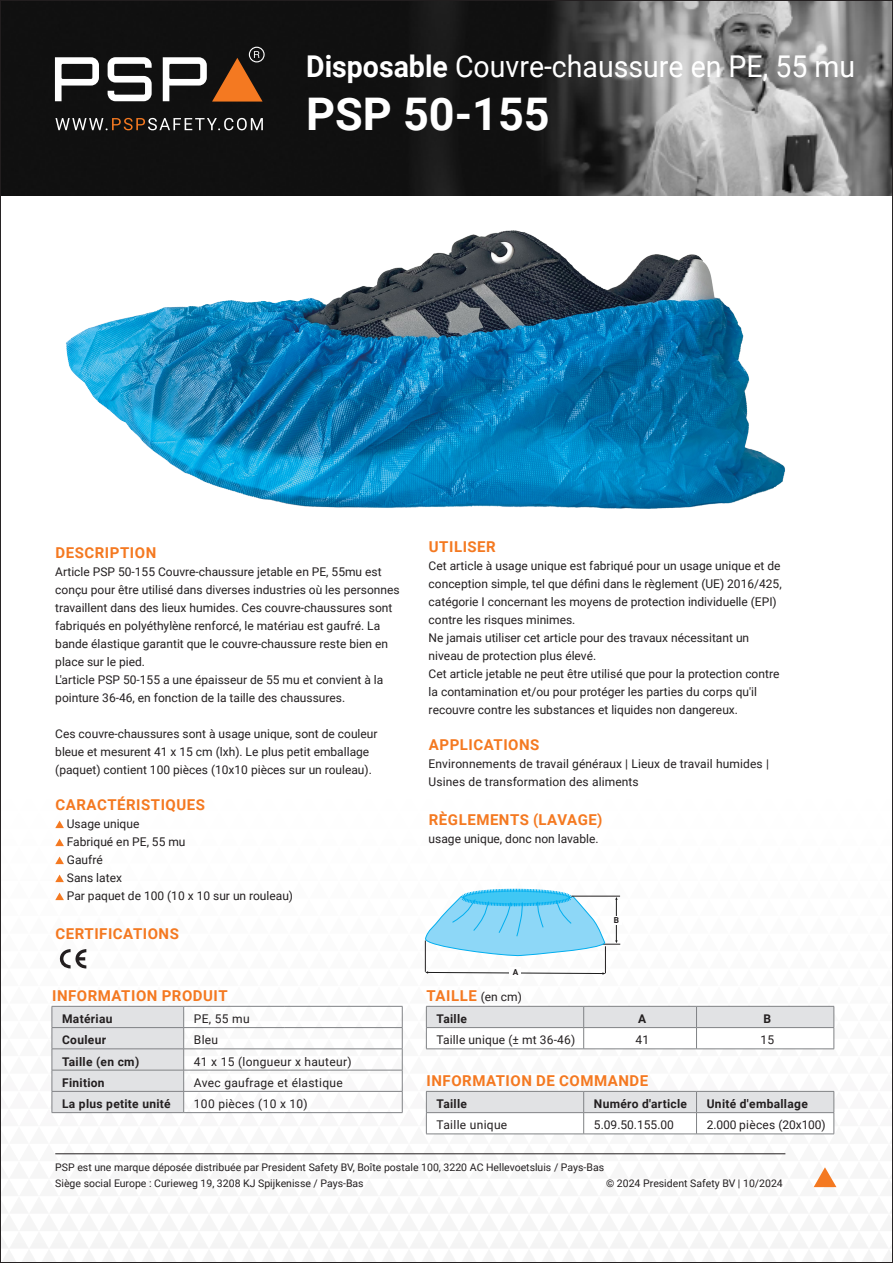
<style>
.page{position:relative;width:893px;height:1263px;background:#fff}
.page>*{position:absolute;margin:0;border:0;box-sizing:border-box;transform-origin:0 0}
.Artikel_code{font:700 45px "Roboto";color:#fff}
.Subnaam_ProdSheet{font:30px "Roboto";color:#fff;scale:.95 1}
.tussenkop_tabel{font:700 15px "Roboto";letter-spacing:.035em;color:#f47921}
.Opsomming_platte_tekst{font:700 15px "Roboto";letter-spacing:.035em;color:#f47921}
.platte_tekst{font:700 15px "Roboto";letter-spacing:.035em;color:#f47921}
.tussenkop{font:700 15px "Roboto";letter-spacing:.035em;color:#f47921}
.platte_tekst-2{font:12px/18px "Roboto";color:#231f20}
.Opsomming_platte_tekst-2{font:12px/18px "Roboto";color:#231f20}
.tussenkop_tabel-2{font:12px "Roboto";letter-spacing:.01em;color:#231f20}
.kader_-_tekst_vet{font:700 12px "Roboto";letter-spacing:.025em;color:#231f20}
.kader_-_platte_tekst{font:12px "Roboto";letter-spacing:.025em;color:#231f20}
.kader_-_tekst_vet-2{font:12px "Roboto";letter-spacing:.01em;color:#231f20}
.kader_-_platte_tekst-2{font:12px "Roboto";letter-spacing:-.01em;color:#231f20}
.Uitleg_certificering{font:10.5px/15.3px "Roboto";color:#231f20}
.tussenkop-2{font:700 8.25px "Roboto";color:#231f20}
.s1{font-weight:700}
.s2{font-weight:400;font-size:12px;color:#231f20}
</style>
<div class="page">
<img style="left:2px;top:2px;width:889px;height:194px">
<svg style="left:2px;top:828px;width:889px;height:433px"></svg>
<svg style="left:814px;top:1167px;width:22px;height:20px"></svg>
<hr style="left:55px;top:1153px;width:730px;height:1px;background:#231f20">
<svg style="left:55px;top:820px;width:9px;height:8px"></svg>
<svg style="left:55px;top:838px;width:9px;height:8px"></svg>
<svg style="left:55px;top:856px;width:9px;height:8px"></svg>
<svg style="left:55px;top:874px;width:9px;height:8px"></svg>
<svg style="left:55px;top:892px;width:9px;height:8px"></svg>
<svg style="left:60px;top:949px;width:26px;height:19px"></svg>
<svg style="left:53px;top:1006px;width:373px;height:107px"></svg>
<hr style="left:52px;top:1006px;width:132px;height:1px;background:#808285">
<hr style="left:184px;top:1006px;width:101px;height:1px;background:#808285">
<hr style="left:285px;top:1006px;width:117px;height:1px;background:#808285">
<hr style="left:52px;top:1027px;width:132px;height:1px;background:#808285">
<hr style="left:52px;top:1048px;width:132px;height:1px;background:#808285">
<hr style="left:52px;top:1070px;width:132px;height:1px;background:#808285">
<hr style="left:184px;top:1027px;width:101px;height:1px;background:#808285">
<hr style="left:285px;top:1027px;width:117px;height:1px;background:#808285">
<hr style="left:184px;top:1048px;width:101px;height:1px;background:#808285">
<hr style="left:285px;top:1048px;width:117px;height:1px;background:#808285">
<hr style="left:184px;top:1070px;width:101px;height:1px;background:#808285">
<hr style="left:285px;top:1070px;width:117px;height:1px;background:#808285">
<hr style="left:52px;top:1091px;width:132px;height:1px;background:#808285">
<svg style="left:52px;top:1006px;width:1px;height:106px"></svg>
<hr style="left:184px;top:1091px;width:101px;height:1px;background:#808285">
<svg style="left:183px;top:1006px;width:1px;height:106px"></svg>
<hr style="left:285px;top:1091px;width:117px;height:1px;background:#808285">
<svg style="left:402px;top:1006px;width:1px;height:106px"></svg>
<hr style="left:52px;top:1112px;width:132px;height:1px;background:#808285">
<hr style="left:184px;top:1112px;width:101px;height:1px;background:#808285">
<hr style="left:285px;top:1112px;width:117px;height:1px;background:#808285">
<svg style="left:426px;top:1006px;width:409px;height:128px"></svg>
<hr style="left:426px;top:1134px;width:158px;height:1px;background:#808285">
<hr style="left:584px;top:1134px;width:112px;height:1px;background:#808285">
<hr style="left:696px;top:1134px;width:138px;height:1px;background:#808285">
<div style="left:510px;top:967px;width:11px;height:12px;background:#fff"></div>
<div style="left:612px;top:915px;width:9px;height:9px;background:#fff"></div>
<svg style="left:423px;top:888px;width:197px;height:87px"></svg>
<hr style="left:571px;top:896px;width:49px;height:1px;background:#231f20">
<img style="left:39px;top:2px;width:767px;height:507px">
<p class="Subnaam_ProdSheet" style="left:306px;top:45px;width:579px"><span class="s1">Disposable</span> Couvre-chaussure en PE, 55 mu</p>
<p class="Artikel_code" style="left:306px;top:82px;width:245px">PSP 50-155</p>
<p class="tussenkop" style="left:56px;top:542px;width:102px">DESCRIPTION</p>
<p class="platte_tekst-2" style="left:55px;top:562px;width:346px">Article PSP 50-155 Couvre-chaussure jetable en PE, 55mu est conçu pour être utilisé dans diverses industries où les personnes travaillent dans des lieux humides. Ces couvre-chaussures sont fabriqués en polyéthylène renforcé, le matériau est gaufré. La bande élastique garantit que le couvre-chaussure reste bien en place sur le pied.</p>
<p class="platte_tekst-2" style="left:55px;top:670px;width:330px">L'article PSP 50-155 a une épaisseur de 55 mu et convient à la pointure 36-46, en fonction de la taille des chaussures.</p>
<p class="platte_tekst-2" style="left:55px;top:724px;width:324px">Ces couvre-chaussures sont à usage unique, sont de couleur bleue et mesurent 41 x 15 cm (lxh). Le plus petit emballage (paquet) contient 100 pièces (10x10 pièces sur un rouleau).</p>
<p class="platte_tekst" style="left:56px;top:794px;width:151px">CARACTÉRISTIQUES</p>
<p class="platte_tekst-2" style="left:67px;top:814px;width:74px">Usage unique</p>
<p class="platte_tekst-2" style="left:67px;top:832px;width:120px">Fabriqué en PE, 55 mu</p>
<p class="platte_tekst-2" style="left:67px;top:850px;width:37px">Gaufré</p>
<p class="Opsomming_platte_tekst-2" style="left:67px;top:868px;width:57px">Sans latex</p>
<p class="Opsomming_platte_tekst-2" style="left:67px;top:886px;width:228px">Par paquet de 100 (10 x 10 sur un rouleau)</p>
<p class="tussenkop_tabel" style="left:56px;top:923px;width:125px">CERTIFICATIONS</p>
<p class="Opsomming_platte_tekst" style="left:429px;top:536px;width:68px">UTILISER</p>
<p class="Opsomming_platte_tekst-2" style="left:429px;top:556px;width:355px">Cet article à usage unique est fabriqué pour un usage unique et de conception simple, tel que défini dans le règlement (UE) 2016/425, catégorie I concernant les moyens de protection individuelle (EPI) contre les risques minimes.</p>
<p class="Opsomming_platte_tekst-2" style="left:429px;top:628px;width:322px">Ne jamais utiliser cet article pour des travaux nécessitant un niveau de protection plus élevé.</p>
<p class="Opsomming_platte_tekst-2" style="left:429px;top:664px;width:352px">Cet article jetable ne peut être utilisé que pour la protection contre la contamination et/ou pour protéger les parties du corps qu'il recouvre contre les substances et liquides non dangereux.</p>
<p class="Opsomming_platte_tekst" style="left:429px;top:734px;width:112px">APPLICATIONS</p>
<p class="tussenkop_tabel-2" style="left:429px;top:755px;width:342px">Environnements de travail généraux | Lieux de travail humides |</p>
<p class="tussenkop_tabel-2" style="left:429px;top:773px;width:212px">Usines de transformation des aliments</p>
<p class="tussenkop_tabel" style="left:429px;top:809px;width:175px">RÈGLEMENTS (LAVAGE)</p>
<p class="tussenkop_tabel-2" style="left:429px;top:830px;width:171px">usage unique, donc non lavable.</p>
<p class="tussenkop-2" style="left:513px;top:966px;width:7px">A</p>
<p class="tussenkop-2" style="left:614px;top:914px;width:7px">B</p>
<p class="tussenkop_tabel" style="left:52px;top:985px;width:177px">INFORMATION PRODUIT</p>
<p class="tussenkop_tabel" style="left:427px;top:985px;width:97px">TAILLE <span class="s2">(en cm)</span></p>
<p class="kader_-_tekst_vet" style="left:62px;top:1010px;width:52px">Matériau</p>
<p class="kader_-_platte_tekst" style="left:194px;top:1010px;width:57px">PE, 55 mu</p>
<p class="kader_-_tekst_vet" style="left:437px;top:1010px;width:32px">Taille</p>
<p class="kader_-_tekst_vet" style="left:638px;top:1010px;width:10px">A</p>
<p class="kader_-_tekst_vet" style="left:763px;top:1010px;width:9px">B</p>
<p class="kader_-_tekst_vet" style="left:62px;top:1032px;width:45px">Couleur</p>
<p class="kader_-_platte_tekst" style="left:194px;top:1032px;width:26px">Bleu</p>
<p class="kader_-_tekst_vet-2" style="left:437px;top:1032px;width:140px">Taille unique (± mt 36-46)</p>
<p class="kader_-_tekst_vet-2" style="left:635px;top:1032px;width:15px">41</p>
<p class="kader_-_tekst_vet-2" style="left:760px;top:1032px;width:15px">15</p>
<p class="kader_-_tekst_vet" style="left:62px;top:1053px;width:79px">Taille (en cm)</p>
<p class="kader_-_platte_tekst" style="left:194px;top:1053px;width:159px">41 x 15 (longueur x hauteur)</p>
<p class="kader_-_tekst_vet" style="left:62px;top:1074px;width:44px">Finition</p>
<p class="kader_-_platte_tekst" style="left:194px;top:1074px;width:150px">Avec gaufrage et élastique</p>
<p class="tussenkop_tabel" style="left:427px;top:1070px;width:223px">INFORMATION DE COMMANDE</p>
<p class="kader_-_tekst_vet" style="left:62px;top:1095px;width:110px">La plus petite unité</p>
<p class="kader_-_platte_tekst" style="left:194px;top:1095px;width:115px">100 pièces (10 x 10)</p>
<p class="kader_-_tekst_vet" style="left:437px;top:1095px;width:32px">Taille</p>
<p class="kader_-_tekst_vet" style="left:594px;top:1095px;width:95px">Numéro d'article</p>
<p class="kader_-_tekst_vet" style="left:707px;top:1095px;width:103px">Unité d'emballage</p>
<p class="kader_-_tekst_vet-2" style="left:437px;top:1117px;width:72px">Taille unique</p>
<p class="kader_-_platte_tekst" style="left:594px;top:1117px;width:82px">5.09.50.155.00</p>
<p class="kader_-_platte_tekst-2" style="left:707px;top:1117px;width:120px">2.000 pièces (20x100)</p>
<p class="Uitleg_certificering" style="left:55px;top:1159px;width:550px">PSP est une marque déposée distribuée par President Safety BV, Boîte postale 100, 3220 AC Hellevoetsluis / Pays-Bas<br>Siège social Europe : Curieweg 19, 3208 KJ Spijkenisse / Pays-Bas</p>
<p class="Uitleg_certificering" style="left:606px;top:1175px;width:178px">© 2024 President Safety BV | 10/2024</p>
</div>
